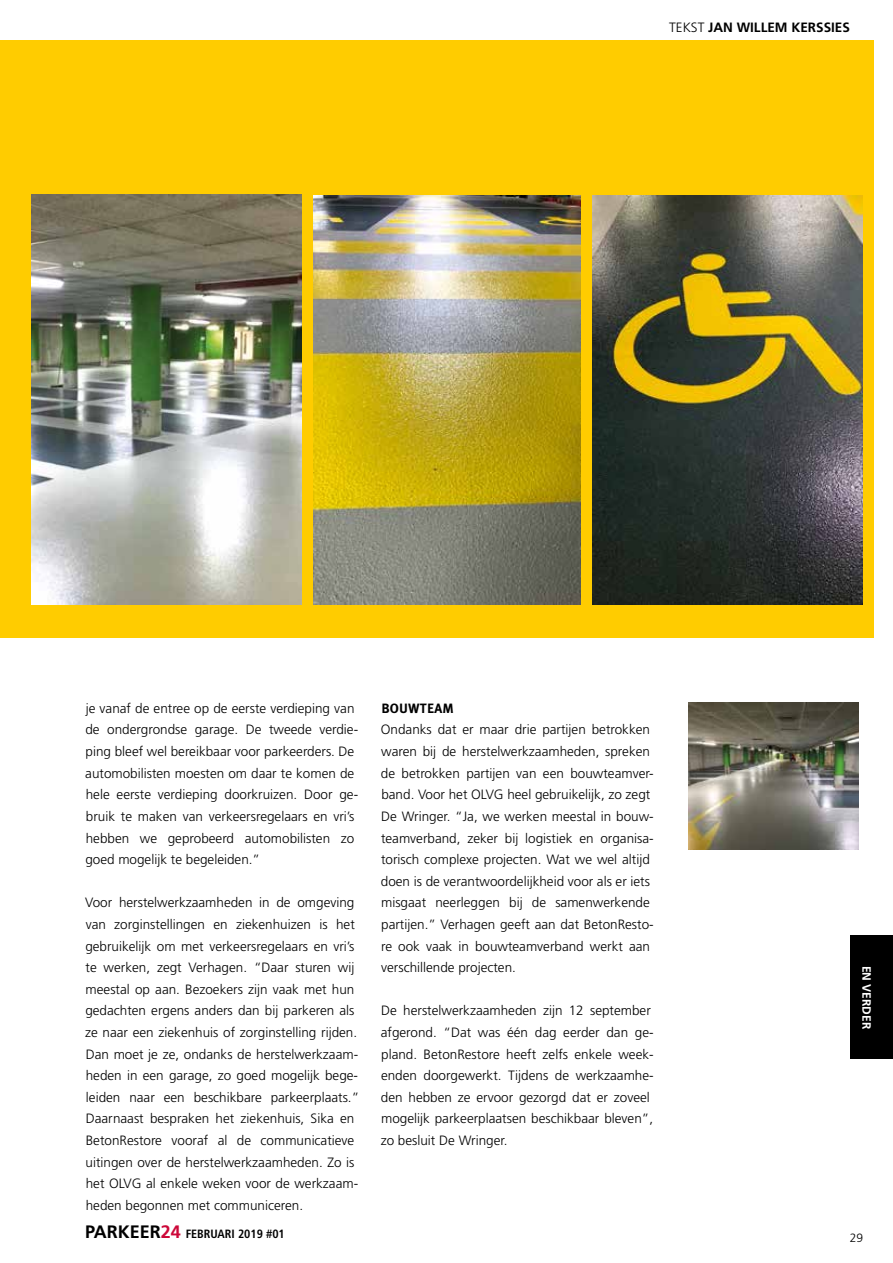
<style>
.page{position:relative;width:893px;height:1263px;background:#fff}
.page>*{position:absolute;margin:0;border:0;box-sizing:border-box;transform-origin:0 0}
.t1{font:700 18px "Frutiger";color:#000}
.t2{font:300 13.5px/21.6px "Frutiger";color:#000}
.t3{font:700 13.5px "Frutiger";color:#000}
.t4{font:13.5px "Meta Plus Bold Roman";letter-spacing:.015em;color:#000}
.t5{font:700 condensed 12px "Frutiger LT Std";color:#000}
.t6{font:700 12px "Frutiger";color:#fff}
.t7{font:300 12px "Frutiger";color:#000}
.s1{font-weight:300}
.s2{color:#cc0839}
</style>
<div class="page">
<div style="left:0;top:40px;width:873px;height:598px;background:#fc0"></div>
<div style="left:850px;top:935px;width:43px;height:124px;background:#000"></div>
<img style="left:313px;top:196px;width:268px;height:409px">
<img style="left:592px;top:196px;width:270px;height:409px">
<img style="left:689px;top:702px;width:170px;height:148px">
<img style="left:32px;top:194px;width:270px;height:411px">
<p class="t3" style="left:669px;top:19px;width:182px"><span class="s1">TEKST</span> JAN WILLEM KERSSIES</p>
<p class="t2" style="left:85px;top:697px;width:274px">je vanaf de entree op de eerste verdieping van de ondergrondse garage. De tweede verdie&shy;ping bleef wel bereikbaar voor parkeerders. De automobilisten moesten om daar te komen de hele eerste verdieping doorkruizen. Door ge&shy;bruik te maken van verkeersregelaars en vri’s hebben we geprobeerd automobilisten zo goed mogelijk te begeleiden.”</p>
<p class="t2" style="left:85px;top:892px;width:276px">Voor herstelwerkzaamheden in de omgeving van zorginstellingen en ziekenhuizen is het gebruikelijk om met verkeersregelaars en vri’s te werken, zegt Verhagen. “Daar sturen wij meestal op aan. Bezoekers zijn vaak met hun gedachten ergens anders dan bij parkeren als ze naar een ziekenhuis of zorginstelling rijden.<br>Dan moet je ze, ondanks de herstelwerkzaam&shy;heden in een garage, zo goed mogelijk bege&shy;leiden naar een beschikbare parkeerplaats.” Daarnaast bespraken het ziekenhuis, Sika en BetonRestore vooraf al de communicatieve uitingen over de herstelwerkzaamheden. Zo is het OLVG al enkele weken voor de werkzaam&shy;heden begonnen met communiceren.</p>
<p class="t4" style="left:381px;top:700px;width:74px">BOUWTEAM</p>
<p class="t2" style="left:381px;top:719px;width:274px">Ondanks dat er maar drie partijen betrokken waren bij de herstelwerkzaamheden, spreken de betrokken partijen van een bouwteamver&shy;band. Voor het OLVG heel gebruikelijk, zo zegt De Wringer. “Ja, we werken meestal in bouw&shy;teamverband, zeker bij logistiek en organisa&shy;torisch complexe projecten. Wat we wel altijd doen is de verantwoordelijkheid voor als er iets misgaat neerleggen bij de samenwerkende partijen.” Verhagen geeft aan dat BetonResto&shy;re ook vaak in bouwteamverband werkt aan verschillende projecten.</p>
<p class="t2" style="left:381px;top:1000px;width:274px">De herstelwerkzaamheden zijn 12 september afgerond. “Dat was één dag eerder dan ge&shy;pland. BetonRestore heeft zelfs enkele week&shy;enden doorgewerkt. Tijdens de werkzaamhe&shy;den hebben ze ervoor gezorgd dat er zoveel mogelijk parkeerplaatsen beschikbaar bleven”, zo besluit De Wringer.</p>
<p class="t6" style="left:874px;top:965px;width:65px;rotate:90deg">EN VERDER</p>
<h1 class="t1" style="left:85px;top:1221px;width:97px">PARKEER<span class="s2">24</span></h1>
<p class="t7" style="left:850px;top:1231px;width:15px">29</p>
<p class="t5" style="left:186px;top:1227px;width:101px">FEBRUARI 2019 #01</p>
</div>
